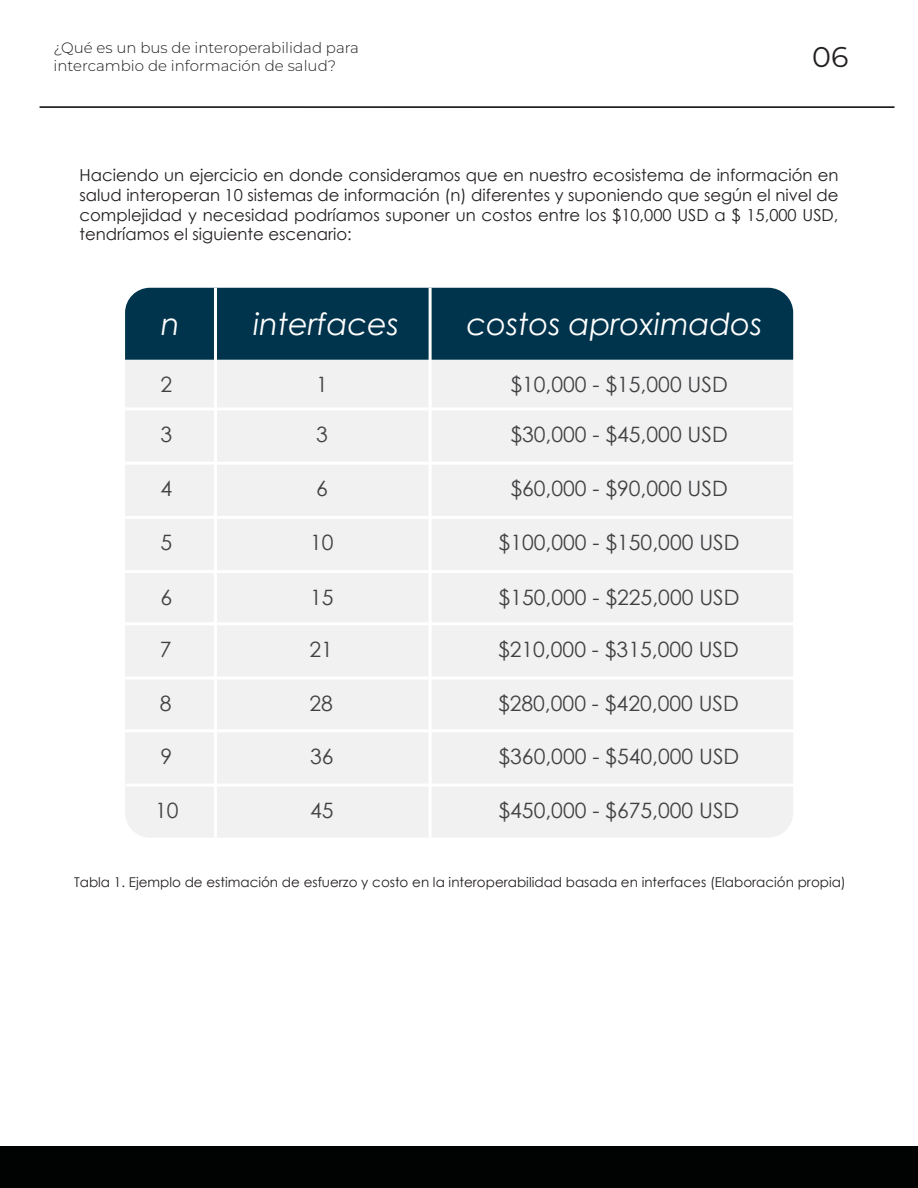
<style>
.page{position:relative;width:918px;height:1188px;background:#fff}
.page>*{position:absolute;margin:0;border:0;box-sizing:border-box;transform-origin:0 0}
.t1{font:italic 30.45px "Century Gothic";color:#fff}
.t2{font:100 28.5px "Montserrat";color:#231f20}
.t3{font:21.15px "Century Gothic";color:#414042}
.t4{font:16.5px/19.8px "Century Gothic";color:#231f20;text-align:justify}
.t5{font:100 15px/18px "Montserrat";color:#231f20}
.t6{font:13.5px "Century Gothic";color:#231f20}
</style>
<div class="page">
<div style="left:0;top:1146px;width:918px;height:42px;background:#010202"></div>
<hr style="left:40px;top:106px;width:855px;height:2px;background:#000">
<div style="left:125px;top:288px;width:668px;height:550px;background:#f1f1f2;border-radius:25px"></div>
<div style="left:125px;top:288px;width:668px;height:72px;background:#00344c"></div>
<hr style="left:214px;top:288px;width:3px;height:550px;background:#fff">
<hr style="left:429px;top:288px;width:3px;height:550px;background:#fff">
<hr style="left:124px;top:407px;width:668px;height:3px;background:#fff">
<hr style="left:125px;top:462px;width:668px;height:3px;background:#fff">
<hr style="left:124px;top:516px;width:669px;height:3px;background:#fff">
<hr style="left:125px;top:570px;width:668px;height:3px;background:#fff">
<hr style="left:125px;top:622px;width:668px;height:3px;background:#fff">
<hr style="left:125px;top:677px;width:669px;height:3px;background:#fff">
<hr style="left:125px;top:729px;width:668px;height:3px;background:#fff">
<hr style="left:126px;top:784px;width:668px;height:3px;background:#fff">
<p class="t5" style="left:53px;top:38px;width:307px">¿Qué es un bus de interoperabilidad para intercambio de información de salud?</p>
<h2 class="t2" style="left:812px;top:38px;width:38px">06</h2>
<p class="t4" style="left:80px;top:165px;width:761px">Haciendo un ejercicio en donde consideramos que en nuestro ecosistema de información en salud interoperan 10 sistemas de información (n) diferentes y suponiendo que según el nivel de complejidad y necesidad podríamos suponer un costos entre los $10,000 USD a $ 15,000 USD, tendríamos el siguiente escenario:</p>
<h1 class="t1" style="left:161px;top:303px;width:20px">n</h1>
<h1 class="t1" style="left:253px;top:303px;width:147px">interfaces</h1>
<h1 class="t1" style="left:467px;top:303px;width:297px">costos aproximados</h1>
<p class="t3" style="left:161px;top:369px;width:13px">2</p>
<p class="t3" style="left:316px;top:369px;width:13px">1</p>
<p class="t3" style="left:510px;top:369px;width:219px">$10,000 - $15,000 USD</p>
<p class="t3" style="left:161px;top:420px;width:13px">3</p>
<p class="t3" style="left:316px;top:420px;width:13px">3</p>
<p class="t3" style="left:510px;top:420px;width:219px">$30,000 - $45,000 USD</p>
<p class="t3" style="left:161px;top:474px;width:13px">4</p>
<p class="t3" style="left:316px;top:474px;width:13px">6</p>
<p class="t3" style="left:510px;top:474px;width:219px">$60,000 - $90,000 USD</p>
<p class="t3" style="left:161px;top:528px;width:13px">5</p>
<p class="t3" style="left:310px;top:528px;width:25px">10</p>
<p class="t3" style="left:499px;top:528px;width:242px">$100,000 - $150,000 USD</p>
<p class="t3" style="left:161px;top:582px;width:13px">6</p>
<p class="t3" style="left:310px;top:582px;width:25px">15</p>
<p class="t3" style="left:499px;top:582px;width:242px">$150,000 - $225,000 USD</p>
<p class="t3" style="left:160px;top:634px;width:13px">7</p>
<p class="t3" style="left:310px;top:634px;width:25px">21</p>
<p class="t3" style="left:498px;top:634px;width:242px">$210,000 - $315,000 USD</p>
<p class="t3" style="left:160px;top:689px;width:13px">8</p>
<p class="t3" style="left:310px;top:689px;width:25px">28</p>
<p class="t3" style="left:498px;top:689px;width:242px">$280,000 - $420,000 USD</p>
<p class="t3" style="left:160px;top:741px;width:13px">9</p>
<p class="t3" style="left:310px;top:741px;width:25px">36</p>
<p class="t3" style="left:498px;top:741px;width:242px">$360,000 - $540,000 USD</p>
<p class="t3" style="left:155px;top:796px;width:25px">10</p>
<p class="t3" style="left:310px;top:796px;width:25px">45</p>
<p class="t3" style="left:498px;top:796px;width:242px">$450,000 - $675,000 USD</p>
<p class="t6" style="left:74px;top:873px;width:773px">Tabla 1. Ejemplo de estimación de esfuerzo y costo en la interoperabilidad basada en interfaces (Elaboración propia)</p>
</div>
